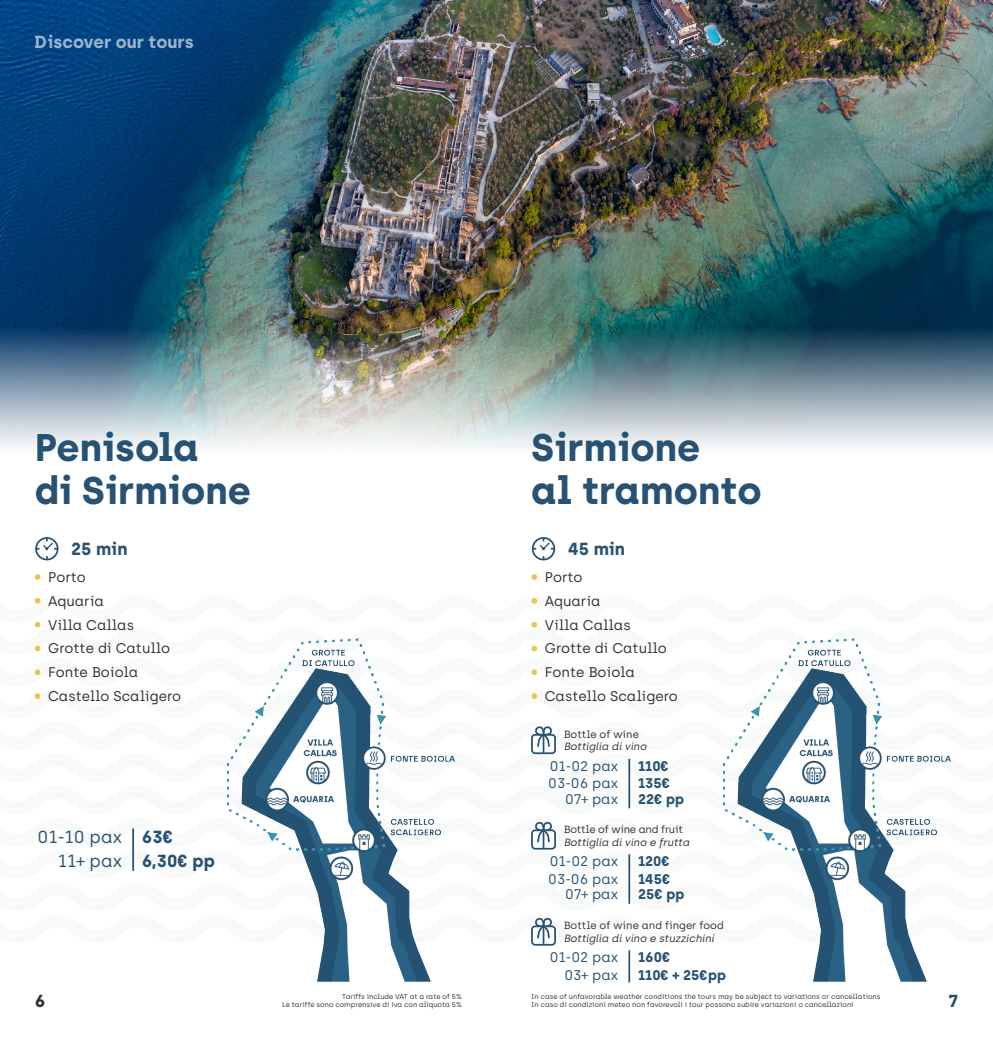
<style>
.page{position:relative;width:993px;height:1042px;background:#fff}
.page>*{position:absolute;margin:0;border:0;box-sizing:border-box;transform-origin:0 0}
.t1{font:700 38.5px/42.7px "Archia";color:#275273}
.t2{font:700 17.5px "Archia";color:#275273}
.t3{font:700 17.5px "Archia";color:#fff}
.t4{font:17.5px "Archia";color:#275273}
.t5{font:700 17.5px "Archia";color:#2a2f33}
.t6{font:14px/23.8px "Archia";color:#2a2f33}
.t7{font:14px "Archia";color:#275273}
.t8{font:700 14px "Archia";color:#275273}
.t9{font:italic 10.5px "Silka";color:#2a2f33}
.t10{font:10.5px "Archia";color:#2a2f33}
.t11{font:10.5px "Archia";letter-spacing:-.02em;color:#2a2f33}
.t12{font:7px/8.4px "Archia";color:#2a2f33;text-align:right}
</style>
<div class="page">
<img style="left:0;top:0;width:992px;height:311px">
<img style="left:0;top:311px;width:992px;height:136px">
<svg style="left:35px;top:574px;width:5px;height:6px"></svg>
<svg style="left:35px;top:598px;width:5px;height:6px"></svg>
<svg style="left:35px;top:645px;width:5px;height:6px"></svg>
<svg style="left:35px;top:669px;width:5px;height:6px"></svg>
<svg style="left:35px;top:693px;width:5px;height:6px"></svg>
<svg style="left:35px;top:622px;width:5px;height:5px"></svg>
<img style="left:226px;top:638px;width:230px;height:344px">
<svg style="left:35px;top:537px;width:23px;height:23px"></svg>
<svg style="left:531px;top:574px;width:6px;height:6px"></svg>
<svg style="left:531px;top:598px;width:6px;height:6px"></svg>
<svg style="left:531px;top:645px;width:6px;height:6px"></svg>
<svg style="left:531px;top:669px;width:6px;height:6px"></svg>
<svg style="left:531px;top:693px;width:6px;height:6px"></svg>
<svg style="left:531px;top:622px;width:6px;height:5px"></svg>
<img style="left:722px;top:638px;width:230px;height:344px">
<svg style="left:531px;top:537px;width:24px;height:23px"></svg>
<div style="left:531px;top:734px;width:24px;height:20px;border:2px solid #265374;border-radius:3px"></div>
<svg style="left:533px;top:726px;width:20px;height:27px"></svg>
<div style="left:531px;top:829px;width:24px;height:20px;border:2px solid #265374;border-radius:3px"></div>
<svg style="left:533px;top:821px;width:20px;height:28px"></svg>
<div style="left:531px;top:925px;width:24px;height:20px;border:2px solid #265374;border-radius:3px"></div>
<svg style="left:533px;top:917px;width:20px;height:28px"></svg>
<hr style="left:132px;top:828px;width:2px;height:43px;background:#275273">
<hr style="left:628px;top:759px;width:2px;height:49px;background:#275273">
<hr style="left:628px;top:854px;width:2px;height:50px;background:#275273">
<hr style="left:628px;top:950px;width:2px;height:32px;background:#275273">
<h2 class="t3" style="left:35px;top:31px;width:160px">Discover our tours</h2>
<h1 class="t1" style="left:35px;top:425px;width:218px">Penisola<br>di Sirmione</h1>
<h1 class="t1" style="left:531px;top:425px;width:232px">Sirmione<br>al tramonto</h1>
<h2 class="t2" style="left:71px;top:538px;width:58px">25 min</h2>
<h3 class="t6" style="left:48px;top:565px;width:135px">Porto<br>Aquaria<br>Villa Callas<br>Grotte di Catullo<br>Fonte Boiola<br>Castello Scaligero</h3>
<h2 class="t2" style="left:567px;top:538px;width:59px">45 min</h2>
<h3 class="t6" style="left:544px;top:565px;width:135px">Porto<br>Aquaria<br>Villa Callas<br>Grotte di Catullo<br>Fonte Boiola<br>Castello Scaligero</h3>
<h3 class="t10" style="left:563px;top:728px;width:77px">Bottle of wine</h3>
<h3 class="t9" style="left:563px;top:740px;width:84px">Bottiglia di vino</h3>
<h3 class="t7" style="left:549px;top:757px;width:70px">01-02 pax</h3>
<h3 class="t8" style="left:637px;top:757px;width:33px">110€</h3>
<h3 class="t7" style="left:548px;top:775px;width:71px">03-06 pax</h3>
<h3 class="t8" style="left:637px;top:774px;width:34px">135€</h3>
<h3 class="t7" style="left:565px;top:791px;width:55px">07+ pax</h3>
<h3 class="t8" style="left:637px;top:790px;width:48px">22€ pp</h3>
<h2 class="t4" style="left:38px;top:826px;width:86px">01-10 pax</h2>
<h2 class="t2" style="left:142px;top:826px;width:33px">63€</h2>
<h3 class="t11" style="left:563px;top:823px;width:121px">Bottle of wine and fruit</h3>
<h3 class="t9" style="left:563px;top:836px;width:127px">Bottiglia di vino e frutta</h3>
<h2 class="t4" style="left:58px;top:850px;width:66px">11+ pax</h2>
<h2 class="t2" style="left:142px;top:849px;width:74px">6,30€ pp</h2>
<h3 class="t7" style="left:549px;top:853px;width:70px">01-02 pax</h3>
<h3 class="t8" style="left:637px;top:853px;width:34px">120€</h3>
<h3 class="t7" style="left:548px;top:870px;width:71px">03-06 pax</h3>
<h3 class="t8" style="left:637px;top:870px;width:34px">145€</h3>
<h3 class="t7" style="left:565px;top:886px;width:55px">07+ pax</h3>
<h3 class="t8" style="left:637px;top:886px;width:48px">25€ pp</h3>
<h3 class="t10" style="left:563px;top:919px;width:161px">Bottle of wine and finger food</h3>
<h3 class="t9" style="left:563px;top:932px;width:152px">Bottiglia di vino e stuzzichini</h3>
<h3 class="t7" style="left:549px;top:949px;width:70px">01-02 pax</h3>
<h3 class="t8" style="left:637px;top:949px;width:34px">160€</h3>
<h3 class="t7" style="left:564px;top:966px;width:55px">03+ pax</h3>
<h3 class="t8" style="left:637px;top:966px;width:89px">110€ + 25€pp</h3>
<p class="t12" style="left:282px;top:992px;width:181px">Tariffs include VAT at a rate of 5%<br>Le tariffe sono comprensive di iva con aliquota 5%</p>
<p class="t12" style="left:531px;top:992px;width:351px;text-align:left">In case of unfavorable weather conditions the tours may be subject to variations or cancellations<br>In caso di condizioni meteo non favorevoli i tour possono subire variazioni o cancellazioni</p>
<h2 class="t5" style="left:35px;top:990px;width:12px">6</h2>
<h2 class="t2" style="left:948px;top:990px;width:11px">7</h2>
</div>
